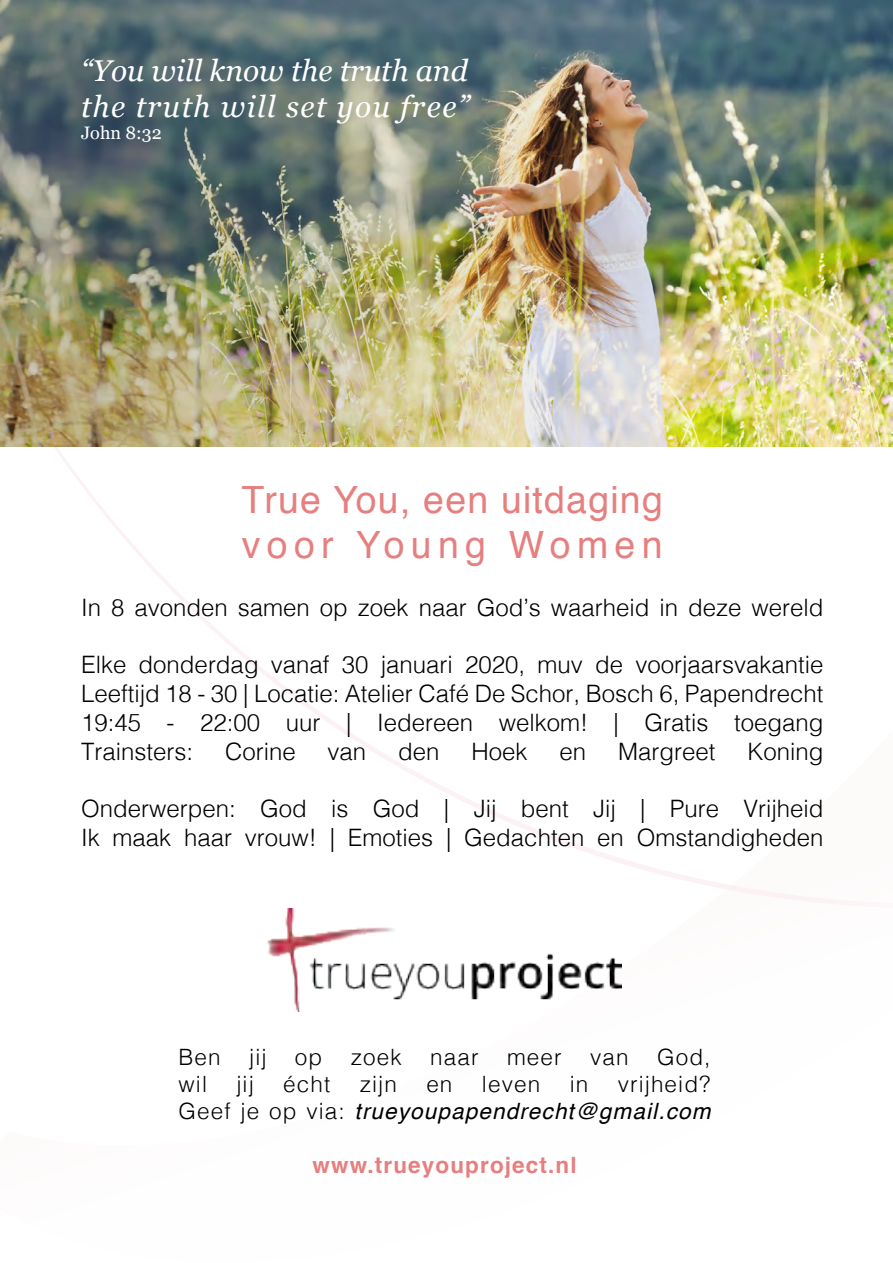
<style>
.page{position:relative;width:893px;height:1263px;background:#fff}
.page>*{position:absolute;margin:0;border:0;box-sizing:border-box;transform-origin:0 0}
.t1{font:37.5px/45px "Helvetica";letter-spacing:.03em;color:#e67f7f}
.t2{font:italic 30px/36px "Georgia";letter-spacing:.025em;color:#fff}
.t3{font:300 24px/28.8px "Helvetica";color:#000;text-align:justify}
.t4{font:300 22.5px "Helvetica";letter-spacing:.05em;color:#000}
.t5{font:italic 22.5px/27px "Helvetica";letter-spacing:.05em;color:#000;text-align:right}
.t6{font:700 22.5px "Helvetica";letter-spacing:.05em;color:#e67f7f}
.t7{font:18px "Georgia";color:#fff}
.s1{font-weight:300;font-style:normal}
</style>
<div class="page">
<svg style="left:0;top:446px;width:893px;height:566px"></svg>
<img style="left:264px;top:909px;width:357px;height:102px">
<img style="left:0;top:0;width:893px;height:446px">
<p class="t2" style="left:81px;top:51px;width:390px">“You will know the truth and the truth will set you free”</p>
<p class="t7" style="left:81px;top:119px;width:82px">John 8:32</p>
<h1 class="t1" style="left:242px;top:478px;width:423px">True You, een uitdaging voor Young Women</h1>
<p class="t3" style="left:81px;top:591px;width:744px">In 8 avonden samen op zoek naar God’s waarheid in deze wereld</p>
<p class="t3" style="left:81px;top:649px;width:744px">Elke donderdag vanaf 30 januari 2020, muv de voorjaarsvakantie Leeftijd 18 - 30 | Locatie: Atelier Café De Schor, Bosch 6, Papendrecht 19:45 - 22:00 uur | Iedereen welkom! | Gratis toegang Trainsters:</p>
<p class="t3" style="left:225px;top:735px;width:72px">Corine</p>
<p class="t3" style="left:328px;top:735px;width:40px">van</p>
<p class="t3" style="left:398px;top:735px;width:43px">den</p>
<p class="t3" style="left:472px;top:735px;width:58px">Hoek</p>
<p class="t3" style="left:560px;top:735px;width:28px">en</p>
<p class="t3" style="left:618px;top:735px;width:99px">Margreet</p>
<p class="t3" style="left:747px;top:735px;width:78px">Koning</p>
<p class="t3" style="left:81px;top:793px;width:744px">Onderwerpen: God is God | Jij bent Jij | Pure Vrijheid<br>Ik maak haar vrouw! | Emoties | Gedachten en Omstandigheden</p>
<p class="t4" style="left:178px;top:1038px;width:44px">Ben</p>
<p class="t4" style="left:249px;top:1038px;width:19px">jij</p>
<p class="t4" style="left:295px;top:1038px;width:29px">op</p>
<p class="t4" style="left:351px;top:1038px;width:52px">zoek</p>
<p class="t4" style="left:430px;top:1038px;width:50px">naar</p>
<p class="t4" style="left:507px;top:1038px;width:56px">meer</p>
<p class="t4" style="left:590px;top:1038px;width:40px">van</p>
<p class="t4" style="left:657px;top:1038px;width:55px">God,</p>
<p class="t4" style="left:178px;top:1065px;width:30px">wil</p>
<p class="t4" style="left:236px;top:1065px;width:19px">jij</p>
<p class="t4" style="left:283px;top:1065px;width:49px">écht</p>
<p class="t4" style="left:360px;top:1065px;width:39px">zijn</p>
<p class="t4" style="left:426px;top:1065px;width:28px">en</p>
<p class="t4" style="left:482px;top:1065px;width:60px">leven</p>
<p class="t4" style="left:570px;top:1065px;width:20px">in</p>
<p class="t5" style="left:178px;top:1071px;width:533px"><span class="s1">vrijheid?<br>Geef je op via:</span> trueyoupapendrecht@gmail.com</p>
<p class="t6" style="left:312px;top:1147px;width:266px">www.trueyouproject.nl</p>
</div>
